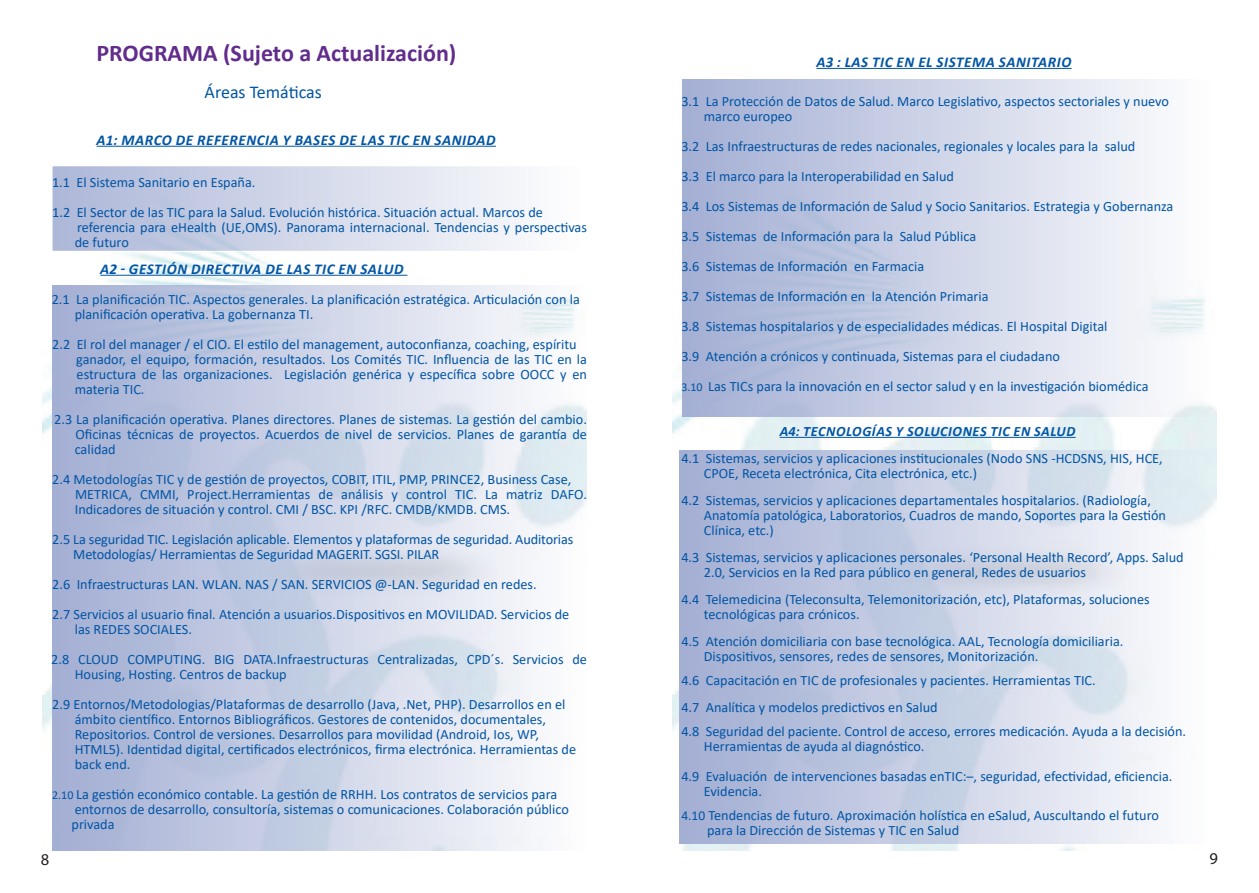
<style>
.page{position:relative;width:1259px;height:893px;background:#fff}
.page>*{position:absolute;margin:0;border:0;box-sizing:border-box;transform-origin:0 0}
.t1{font:700 24px "Calibri";color:#612c8c}
.t2{font:18px "Calibri";color:#0155a5}
.t3{font:16.5px "Myriad Pro";color:#231f20}
.t4{font:italic 700 15px "Calibri";letter-spacing:.04em;color:#0155a5}
.t5{font:14.25px/15px "Calibri";color:#0155a5}
.t6{font:italic 700 14.25px "Calibri";letter-spacing:.04em;color:#0155a5}
.s1{font-size:12px}
.s2{font-size:13.5px}
</style>
<div class="page">
<img style="left:43px;top:145px;width:453px;height:705px">
<img style="left:672px;top:67px;width:544px;height:783px">
<svg style="left:53px;top:285px;width:534px;height:565px;background:#ccd3e6"></svg>
<div style="left:51px;top:165px;width:529px;height:87px;background:linear-gradient(to right,#acb6d7,#fefefe);border:2px solid #fff"></div>
<hr style="left:97px;top:146px;width:399px;height:1px;background:#0155a5">
<hr style="left:100px;top:275px;width:307px;height:1px;background:#0155a5">
<svg style="left:679px;top:451px;width:529px;height:393px;background:#cbd3e6"></svg>
<div style="left:682px;top:79px;width:528px;height:337px;background:linear-gradient(to right,#a2aed3,#fdfdfe)"></div>
<hr style="left:816px;top:68px;width:255px;height:1px;background:#0155a5">
<hr style="left:779px;top:437px;width:296px;height:1px;background:#0155a5">
<h1 class="t1" style="left:97px;top:36px;width:361px">PROGRAMA (Sujeto a Actualización)</h1>
<p class="t2" style="left:205px;top:80px;width:119px">Áreas Temáticas</p>
<p class="t4" style="left:97px;top:129px;width:401px">A1: MARCO DE REFERENCIA Y BASES DE LAS TIC EN SANIDAD</p>
<p class="t5" style="left:52px;top:166px;width:492px;line-height:30px">1.1 El Sistema Sanitario en España.<br>1.2 El Sector de las TIC para la Salud. Evolución histórica. Situación actual. Marcos de</p>
<p class="t5" style="left:75px;top:219px;width:514px">referencia para eHealth (UE,OMS). Panorama internacional. Tendencias y perspectivas de futuro</p>
<p class="t4" style="left:100px;top:258px;width:305px">A2 - GESTIÓN DIRECTIVA DE LAS TIC EN SALUD</p>
<p class="t5" style="left:75px;top:291px;width:506px;text-indent:-23px">2.1 La planificación TIC. Aspectos generales. La planificación estratégica. Articulación con la planificación operativa. La gobernanza TI.</p>
<p class="t5" style="left:75px;top:336px;width:514px;text-indent:-23px">2.2 El rol del manager / el CIO. El estilo del management, autoconfianza, coaching, espíritu ganador, el equipo, formación, resultados. Los Comités TIC. Influencia de las TIC en la estructura de las organizaciones. Legislación genérica y específica sobre OOCC y en materia TIC.</p>
<p class="t5" style="left:75px;top:411px;width:514px;text-align:justify;text-indent:-20px">2.3 La planificación operativa. Planes directores. Planes de sistemas. La gestión del cambio.<br>Oficinas técnicas de proyectos. Acuerdos de nivel de servicios. Planes de garantía de calidad</p>
<p class="t5" style="left:75px;top:471px;width:514px;text-indent:-23px">2.4 Metodologías TIC y de gestión de proyectos, COBIT, ITIL, PMP, PRINCE2, Business Case,<br>METRICA, CMMI, Project.Herramientas de análisis y control TIC. La matriz DAFO.<br>Indicadores de situación y control. CMI / BSC. KPI /RFC. CMDB/KMDB. CMS.</p>
<p class="t5" style="left:73px;top:531px;width:501px;text-indent:-21px">2.5 La seguridad TIC. Legislación aplicable. Elementos y plataformas de seguridad. Auditorias<br>Metodologías/ Herramientas de Seguridad MAGERIT. SGSI. PILAR</p>
<p class="t5" style="left:52px;top:568px;width:519px;line-height:30px">2.6 Infraestructuras LAN. WLAN. NAS / SAN. SERVICIOS @-LAN. Seguridad en redes.<br>2.7 Servicios al usuario final. Atención a usuarios.Dispositivos en MOVILIDAD. Servicios de</p>
<p class="t5" style="left:51px;top:613px;width:537px;line-height:30px;text-indent:23px">las REDES SOCIALES.<br>2.8 CLOUD COMPUTING. BIG DATA.Infraestructuras Centralizadas, CPD´s. Servicios de</p>
<p class="t5" style="left:52px;top:658px;width:515px;line-height:30px;text-indent:23px">Housing, Hosting. Centros de backup<br>2.9 Entornos/Metodologias/Plataformas de desarrollo (Java, .Net, PHP). Desarrollos en el</p>
<p class="t5" style="left:75px;top:711px;width:503px">ámbito científico. Entornos Bibliográficos. Gestores de contenidos, documentales, Repositorios. Control de versiones. Desarrollos para movilidad (Android, Ios, WP, HTML5). Identidad digital, certificados electrónicos, firma electrónica. Herramientas de back end.</p>
<p class="t5" style="left:71px;top:786px;width:499px;text-indent:-19px"><span class="s1">2.10</span> La gestión económico contable. La gestión de RRHH. Los contratos de servicios para entornos de desarrollo, consultoría, sistemas o comunicaciones. Colaboración público privada</p>
<p class="t4" style="left:816px;top:51px;width:256px">A3 : LAS TIC EN EL SISTEMA SANITARIO</p>
<p class="t5" style="left:704px;top:93px;width:467px;text-indent:-23px">3.1 La Protección de Datos de Salud. Marco Legislativo, aspectos sectoriales y nuevo marco europeo</p>
<p class="t5" style="left:681px;top:131px;width:493px;line-height:30px">3.2 Las Infraestructuras de redes nacionales, regionales y locales para la salud<br>3.3 El marco para la Interoperabilidad en Salud<br>3.4 Los Sistemas de Información de Salud y Socio Sanitarios. Estrategia y Gobernanza 3.5 Sistemas de Información para la Salud Pública<br>3.6 Sistemas de Información en Farmacia<br>3.7 Sistemas de Información en la Atención Primaria<br>3.8 Sistemas hospitalarios y de especialidades médicas. El Hospital Digital<br>3.9 Atención a crónicos y continuada, Sistemas para el ciudadano<br><span class="s1">3.10</span> Las TICs para la innovación en el sector salud y en la investigación biomédica</p>
<p class="t6" style="left:779px;top:421px;width:297px">A4: TECNOLOGÍAS Y SOLUCIONES TIC EN SALUD</p>
<p class="t5" style="left:704px;top:450px;width:460px;text-indent:-23px">4.1 Sistemas, servicios y aplicaciones institucionales (Nodo SNS -HCDSNS, HIS, HCE,<br>CPOE, Receta electrónica, Cita electrónica, etc.)</p>
<p class="t5" style="left:704px;top:492px;width:464px;text-indent:-23px">4.2 Sistemas, servicios y aplicaciones departamentales hospitalarios. (Radiología,<br>Anatomía patológica, Laboratorios, Cuadros de mando, Soportes para la Gestión<br>Clínica, etc.)</p>
<p class="t5" style="left:704px;top:549px;width:481px;text-indent:-23px">4.3 Sistemas, servicios y aplicaciones personales. ‘Personal Health Record’, Apps. Salud<br>2.0, Servicios en la Red para público en general, Redes de usuarios</p>
<p class="t5" style="left:704px;top:591px;width:447px;text-indent:-23px">4.4 Telemedicina (Teleconsulta, Telemonitorización, etc), Plataformas, soluciones tecnológicas para crónicos.</p>
<p class="t5" style="left:704px;top:633px;width:421px;text-indent:-23px">4.5 Atención domiciliaria con base tecnológica. AAL, Tecnología domiciliaria.<br>Dispositivos, sensores, redes de sensores, Monitorización.</p>
<p class="t5" style="left:681px;top:666px;width:416px;line-height:27px">4.6 Capacitación en TIC de profesionales y pacientes. Herramientas TIC.<br>4.7 Analítica y modelos predictivos en Salud</p>
<p class="t5" style="left:704px;top:723px;width:484px;text-indent:-23px">4.8 Seguridad del paciente. Control de acceso, errores medicación. Ayuda a la decisión.<br>Herramientas de ayuda al diagnóstico.</p>
<p class="t5" style="left:704px;top:768px;width:470px;text-indent:-23px">4.9 Evaluación de intervenciones basadas enTIC:–, seguridad, efectividad, eficiencia.<br>Evidencia.</p>
<p class="t5" style="left:707px;top:807px;width:453px;text-indent:-26px"><span class="s2">4.10</span> Tendencias de futuro. Aproximación holística en eSalud, Auscultando el futuro para la Dirección de Sistemas y TIC en Salud</p>
<p class="t3" style="left:41px;top:849px;width:10px">8</p>
<p class="t3" style="left:1209px;top:848px;width:10px">9</p>
</div>
